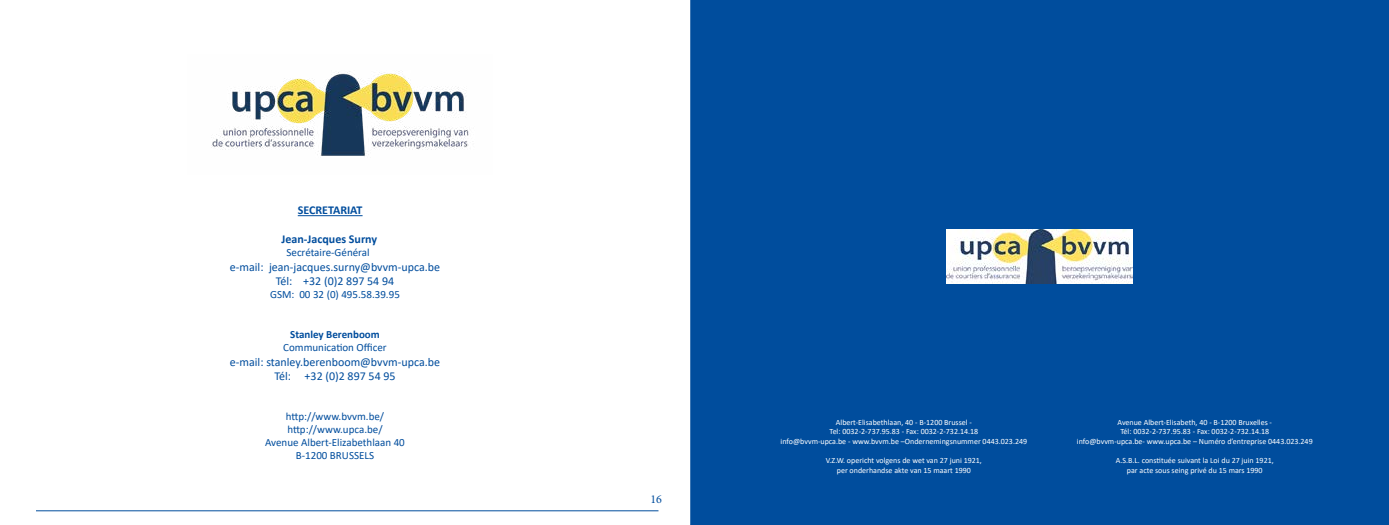
<style>
.page{position:relative;width:1389px;height:525px;background:#fff}
.page>*{position:absolute;margin:0;border:0;box-sizing:border-box;transform-origin:0 0}
.t1{font:12px/14.4px "Calibri";color:#004d9d;text-align:center}
.t2{font:700 12px "Calibri";color:#004d9d}
.t3{font:12px "Minion Pro";color:#004d9d}
.t4{font:11px/13.2px "Calibri";color:#004d9d;text-align:center}
.t5{font:700 11px "Calibri";color:#004d9d}
.t6{font:8px/9.6px "Calibri";color:#fff;text-align:center}
</style>
<div class="page">
<hr style="left:36px;top:510px;width:622px;height:1px;background:#004d9d">
<div style="left:690px;top:0;width:699px;height:524px;background:#004d9d"></div>
<img style="left:947px;top:229px;width:186px;height:54px">
<hr style="left:298px;top:215px;width:65px;height:1px;background:#004d9d">
<img style="left:211px;top:71px;width:258px;height:86px">
<h1 class="t2" style="left:298px;top:202px;width:66px">SECRETARIAT</h1>
<h1 class="t2" style="left:281px;top:230px;width:97px">Jean-Jacques Surny</h1>
<h2 class="t4" style="left:286px;top:246px;width:85px">Secrétaire-Général</h2>
<h1 class="t1" style="left:230px;top:259px;width:212px">e-mail: jean-jacques.surny@bvvm-upca.be<br>Tél: +32 (0)2 897 54 94</h1>
<h2 class="t4" style="left:270px;top:288px;width:131px">GSM: 00 32 (0) 495.58.39.95</h2>
<h2 class="t5" style="left:290px;top:326px;width:91px">Stanley Berenboom</h2>
<h2 class="t4" style="left:283px;top:340px;width:105px">Communication Officer</h2>
<h1 class="t1" style="left:230px;top:354px;width:212px">e-mail: stanley.berenboom@bvvm-upca.be<br>Tél: +32 (0)2 897 54 95</h1>
<h2 class="t4" style="left:265px;top:409px;width:141px">http://www.bvvm.be/ http://www.upca.be/<br>Avenue Albert-Elizabethlaan 40<br>B-1200 BRUSSELS</h2>
<h1 class="t3" style="left:651px;top:491px;width:13px">16</h1>
<p class="t6" style="left:781px;top:416px;width:248px">Albert-Elisabethlaan, 40 - B-1200 Brussel -<br>Tel: 0032-2-737.95.83 - Fax: 0032-2-732.14.18<br>info@bvvm-upca.be - www.bvvm.be –Ondernemingsnummer 0443.023.249</p>
<p class="t6" style="left:826px;top:455px;width:158px">V.Z.W. opericht volgens de wet van 27 juni 1921, per onderhandse akte van 15 maart 1990</p>
<p class="t6" style="left:1077px;top:416px;width:237px">Avenue Albert-Elisabeth, 40 - B-1200 Bruxelles -<br>Tél: 0032-2-737.95.83 - Fax: 0032-2-732.14.18<br>info@bvvm-upca.be- www.upca.be – Numéro d’entreprise 0443.023.249</p>
<p class="t6" style="left:1116px;top:455px;width:159px">A.S.B.L. constituée suivant la Loi du 27 juin 1921, par acte sous seing privé du 15 mars 1990</p>
</div>
